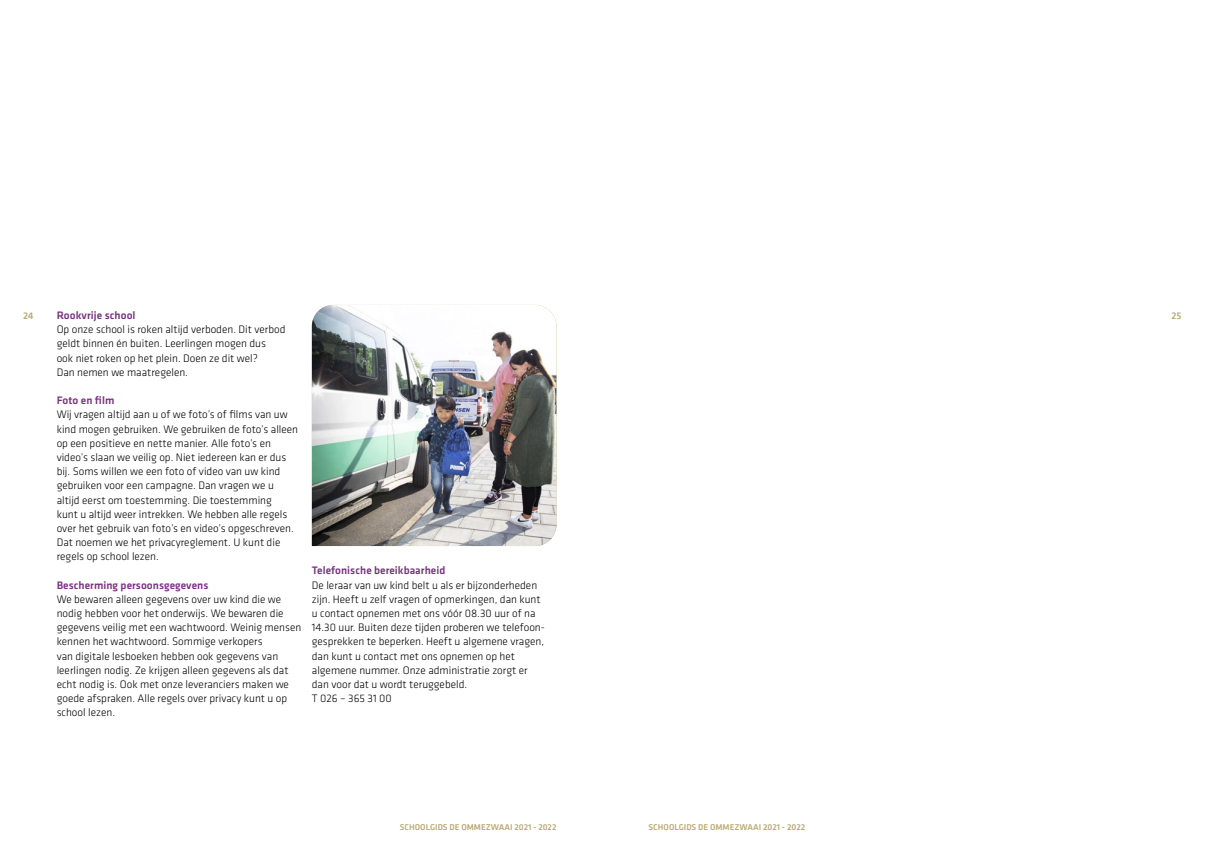
<style>
.page{position:relative;width:1205px;height:851px;background:#fff}
.page>*{position:absolute;margin:0;border:0;box-sizing:border-box;transform-origin:0 0}
.t1{font:300 11.25px/14.1px "Klavika";color:#000}
.t2{font:500 11.25px "Klavika";letter-spacing:.005em;color:#793182}
.t3{font:500 10px "Klavika";color:#baab76}
.t4{font:500 8.75px "Klavika";color:#baab76}
</style>
<div class="page">
<img style="left:312px;top:305px;width:244px;height:241px">
<p class="t2" style="left:57px;top:308px;width:80px">Rookvrije school</p>
<p class="t1" style="left:57px;top:322px;width:230px">Op onze school is roken altijd verboden. Dit verbod geldt binnen én buiten. Leerlingen mogen dus<br>ook niet roken op het plein. Doen ze dit wel?<br>Dan nemen we maatregelen.</p>
<p class="t2" style="left:57px;top:393px;width:59px">Foto en film</p>
<p class="t1" style="left:57px;top:407px;width:243px">Wij vragen altijd aan u of we foto’s of films van uw kind mogen gebruiken. We gebruiken de foto’s alleen op een positieve en nette manier. Alle foto’s en video’s slaan we veilig op. Niet iedereen kan er dus bij. Soms willen we een foto of video van uw kind gebruiken voor een campagne. Dan vragen we u altijd eerst om toestemming. Die toestemming<br>kunt u altijd weer intrekken. We hebben alle regels over het gebruik van foto’s en video’s opgeschreven.<br>Dat noemen we het privacyreglement. U kunt die regels op school lezen.</p>
<p class="t2" style="left:57px;top:577px;width:153px">Bescherming persoonsgegevens</p>
<p class="t1" style="left:57px;top:591px;width:246px">We bewaren alleen gegevens over uw kind die we nodig hebben voor het onderwijs. We bewaren die gegevens veilig met een wachtwoord. Weinig mensen kennen het wachtwoord. Sommige verkopers<br>van digitale lesboeken hebben ook gegevens van leerlingen nodig. Ze krijgen alleen gegevens als dat echt nodig is. Ook met onze leveranciers maken we goede afspraken. Alle regels over privacy kunt u op school lezen.</p>
<p class="t3" style="left:23px;top:309px;width:12px">24</p>
<p class="t3" style="left:1171px;top:309px;width:12px">25</p>
<p class="t2" style="left:312px;top:563px;width:135px">Telefonische bereikbaarheid</p>
<p class="t1" style="left:312px;top:577px;width:234px">De leraar van uw kind belt u als er bijzonderheden zijn. Heeft u zelf vragen of opmerkingen, dan kunt u contact opnemen met ons vóór 08.30 uur of na 14.30 uur. Buiten deze tijden proberen we telefoon&shy;gesprekken te beperken. Heeft u algemene vragen, dan kunt u contact met ons opnemen op het algemene nummer. Onze administratie zorgt er dan voor dat u wordt teruggebeld.<br>T 026 – 365 31 00</p>
<p class="t4" style="left:400px;top:820px;width:158px">SCHOOLGIDS De Ommezwaai 2021 - 2022</p>
<p class="t4" style="left:648px;top:820px;width:158px">SCHOOLGIDS De Ommezwaai 2021 - 2022</p>
</div>
